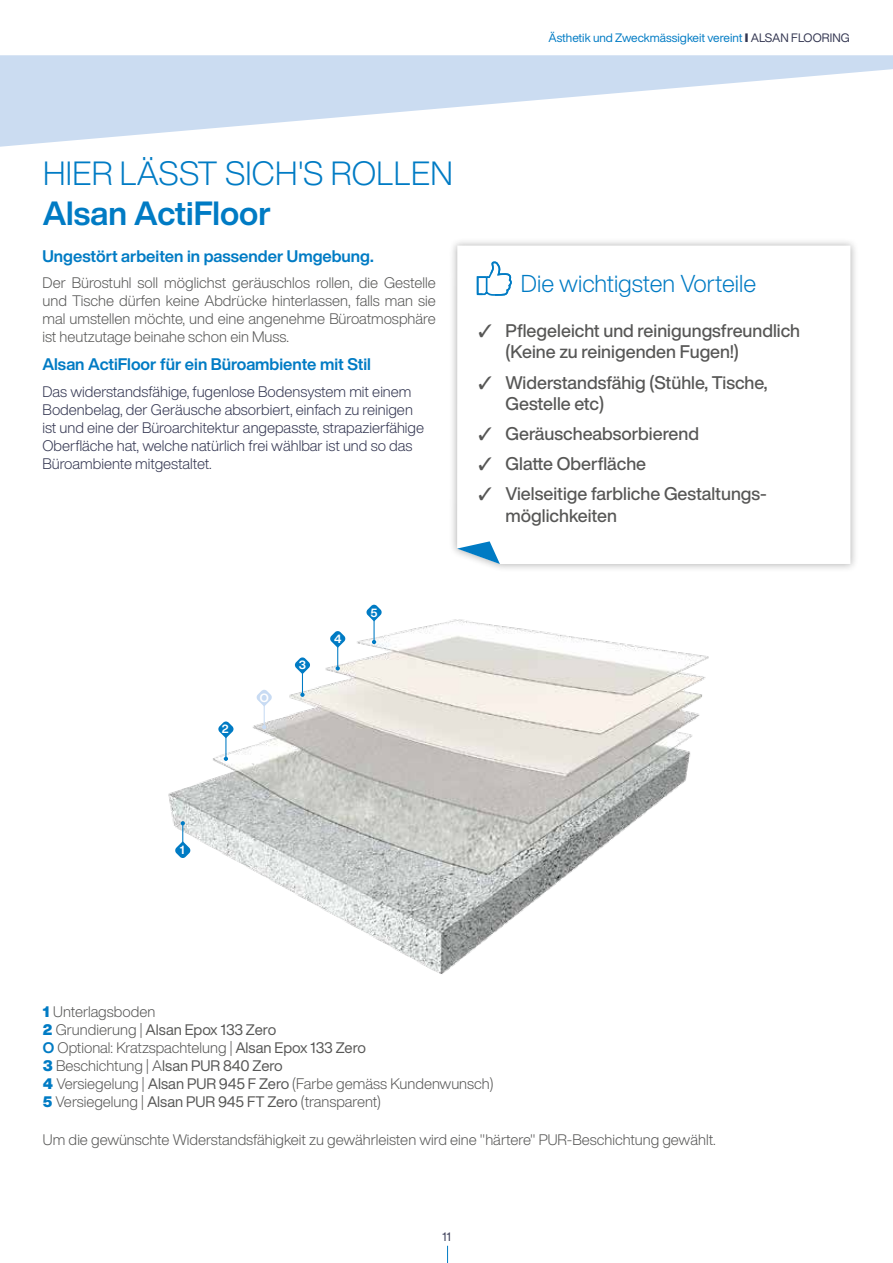
<style>
.page{position:relative;width:893px;height:1263px;background:#fff}
.page>*{position:absolute;margin:0;border:0;box-sizing:border-box;transform-origin:0 0}
.t1{font:300 33px "Helvetica Now Display";letter-spacing:.01em;color:#007bc4}
.t2{font:700 33px "Helvetica Now Display";color:#007bc4}
.t3{font:300 24px "Helvetica Now Display";color:#007bc4}
.t4{font:500 18px/21.6px "Helvetica Now Display";color:#575756}
.t5{font:700 16.5px "Helvetica Now Display";color:#007bc4}
.t6{font:300 15px/18px "Helvetica Now Display";color:#575756}
.t7{font:300 15px/18px "Helvetica Now Display";color:#333651}
.t8{font:12px "Helvetica Now Display";color:#007bc4}
.t9{font:12px "Helvetica Now Display";color:#333651}
.t10{font:700 11.7px "Helvetica Now Display";color:#fff}
.s1{font-weight:900;color:#333651}
.s2{color:#333651}
.s3{font-weight:900;color:#007bc4}
.s4{font-weight:400}
.s5{font-weight:700;color:#007bc4}
</style>
<div class="page">
<svg style="left:447px;top:1246px;width:1px;height:17px"></svg>
<svg style="left:0;top:55px;width:893px;height:92px;fill:#cbdcf1"></svg>
<img style="left:168px;top:619px;width:541px;height:355px">
<svg style="left:175px;top:821px;width:16px;height:37px"></svg>
<svg style="left:218px;top:721px;width:16px;height:40px"></svg>
<svg style="left:330px;top:631px;width:16px;height:39px"></svg>
<svg style="left:294px;top:657px;width:16px;height:40px"></svg>
<svg style="left:366px;top:604px;width:16px;height:40px"></svg>
<svg style="left:256px;top:689px;width:16px;height:40px"></svg>
<div style="left:449px;top:237px;width:410px;height:335px;background:#000;opacity:.3"></div>
<svg style="left:457px;top:246px;width:393px;height:318px"></svg>
<svg style="left:457px;top:541px;width:43px;height:23px"></svg>
<svg style="left:477px;top:261px;width:35px;height:35px"></svg>
<p class="t8" style="left:548px;top:30px;width:303px">Ästhetik und Zweckmässigkeit vereint <span class="s1">I</span> <span class="s2">ALSAN FLOORING</span></p>
<h1 class="t1" style="left:43px;top:151px;width:411px">HIER LÄSST SICH'S ROLLEN</h1>
<h1 class="t2" style="left:43px;top:191px;width:229px">Alsan ActiFloor</h1>
<p class="t5" style="left:43px;top:244px;width:333px">Ungestört arbeiten in passender Umgebung.</p>
<p class="t6" style="left:43px;top:274px;width:395px;text-align:justify">Der Bürostuhl soll möglichst geräuschlos rollen, die Gestelle und Tische dürfen keine Abdrücke hinterlassen, falls man sie mal umstellen möchte, und eine angenehme Büroatmosphäre ist heutzutage beinahe schon ein Muss.</p>
<p class="t5" style="left:43px;top:353px;width:330px">Alsan ActiFloor für ein Büroambiente mit Stil</p>
<p class="t7" style="left:43px;top:382px;width:383px">Das widerstandsfähige, fugenlose Bodensystem mit einem Bodenbelag, der Geräusche absorbiert, einfach zu reinigen ist und eine der Büroarchitektur angepasste, strapazierfähige Oberfläche hat, welche natürlich frei wählbar ist und so das Büroambiente mitgestaltet.</p>
<h2 class="t3" style="left:521px;top:267px;width:237px">Die wichtigsten Vorteile</h2>
<p class="t4" style="left:505px;top:320px;width:296px;text-indent:-27px">✓ Pflegeleicht und reinigungsfreundlich (Keine zu reinigenden Fugen!)</p>
<p class="t4" style="left:505px;top:371px;width:264px;text-indent:-27px">✓ Widerstandsfähig (Stühle, Tische,<br>Gestelle etc)</p>
<p class="t4" style="left:478px;top:423px;width:222px">✓ Geräuscheabsorbierend</p>
<p class="t4" style="left:478px;top:453px;width:169px">✓ Glatte Oberfläche</p>
<p class="t4" style="left:505px;top:483px;width:262px;text-indent:-27px">✓ Vielseitige farbliche Gestaltungs&shy;möglichkeiten</p>
<p class="t10" style="left:222px;top:720px;width:8px">2</p>
<p class="t10" style="left:260px;top:689px;width:11px">O</p>
<p class="t10" style="left:299px;top:657px;width:9px">3</p>
<p class="t10" style="left:334px;top:631px;width:9px">4</p>
<p class="t10" style="left:370px;top:604px;width:9px">5</p>
<p class="t10" style="left:180px;top:842px;width:6px">1</p>
<p class="t6" style="left:43px;top:1002px;width:452px"><span class="s3">1</span> Unterlagsboden<br><span class="s3">2</span> Grundierung | <span class="s4">Alsan Epox 133 Zero<br></span><span class="s5">O</span> Optional: Kratzspachtelung | <span class="s4">Alsan Epox 133 Zero<br></span><span class="s3">3</span> Beschichtung | A<span class="s4">lsan PUR 840 Zero<br></span><span class="s3">4</span> Versiegelung | <span class="s4">Alsan PUR 945 F Zero</span> (Farbe gemäss Kundenwunsch)<br><span class="s3">5</span> Versiegelung | <span class="s4">Alsan PUR 945 FT Zero</span> (transparent)</p>
<p class="t6" style="left:43px;top:1130px;width:674px">Um die gewünschte Widerstandsfähigkeit zu gewährleisten wird eine "härtere" PUR-Beschichtung gewählt.</p>
<p class="t9" style="left:442px;top:1229px;width:10px">11</p>
</div>
